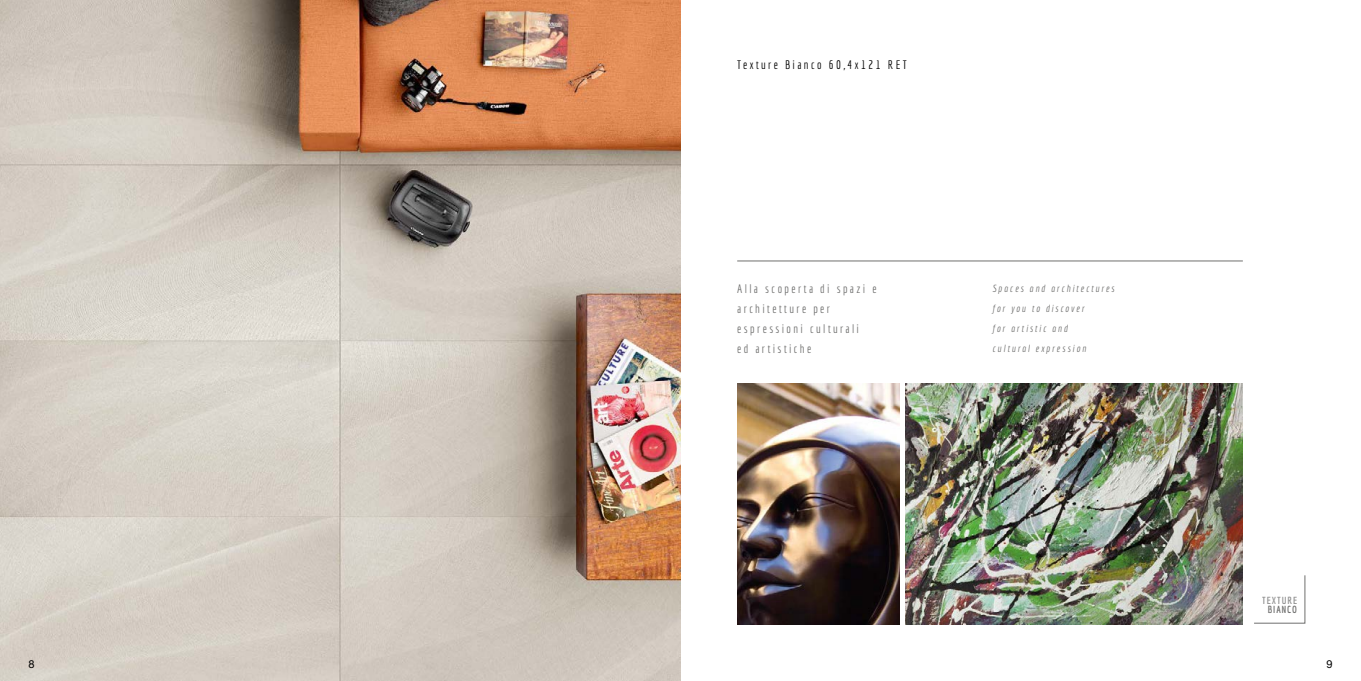
<style>
.page{position:relative;width:1361px;height:681px;background:#fff}
.page>*{position:absolute;margin:0;border:0;box-sizing:border-box;transform-origin:0 0}
.t1{font:12px/20px "Economica";letter-spacing:.2em;color:#6f6f6e}
.t2{font:12px "Economica";letter-spacing:.2em;color:#000}
.t3{font:11px "Helvetica Neue LT Std";color:#000}
.t4{font:italic 10px/20px "Economica";letter-spacing:.2em;color:#6f6f6e}
.t5{font:700 10px "Economica";letter-spacing:.1em;color:#909090}
.t6{font:700 10px "Economica";letter-spacing:.1em;color:#6f6f6e}
</style>
<div class="page">
<img style="left:0;top:0;width:680px;height:680px">
<svg style="left:1254px;top:575px;width:52px;height:49px"></svg>
<hr style="left:737px;top:260px;width:506px;height:1px;background:#6f6f6e">
<img style="left:737px;top:383px;width:163px;height:241px">
<img style="left:906px;top:383px;width:337px;height:241px">
<p class="t2" style="left:737px;top:58px;width:171px">Texture Bianco 60,4x121 RET</p>
<p class="t1" style="left:737px;top:278px;width:141px">Alla scoperta di spazi e architetture per espressioni culturali<br>ed artistiche</p>
<p class="t4" style="left:992px;top:278px;width:124px">Spaces and architectures for you to discover<br>for artistic and<br>cultural expression</p>
<p class="t5" style="left:1262px;top:594px;width:36px">TEXTURE</p>
<p class="t6" style="left:1268px;top:603px;width:31px">BIANCO</p>
<p class="t3" style="left:28px;top:656px;width:8px">8</p>
<p class="t3" style="left:1326px;top:656px;width:8px">9</p>
</div>
